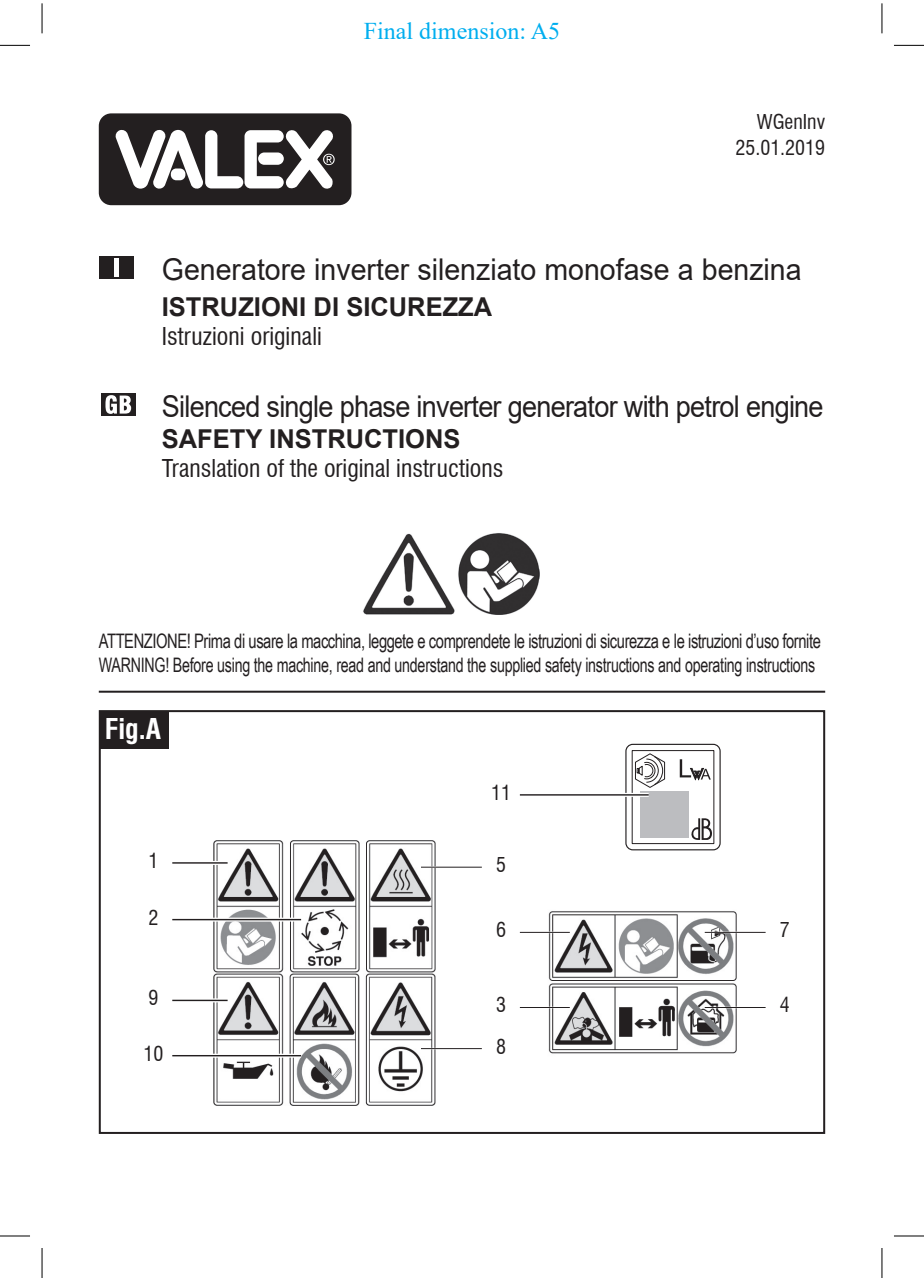
<style>
.page{position:relative;width:924px;height:1278px;background:#fff}
.page>*{position:absolute;margin:0;border:0;box-sizing:border-box;transform-origin:0 0}
.t1{font:30px "Arial";letter-spacing:-.025em;color:#231f20;scale:.9 1}
.t2{font:30px "Arial";color:#231f20;scale:.95 1}
.t3{font:700 condensed 28px "Swiss 721 BT";color:#fff}
.t4{font:700 26px "Arial";color:#231f20}
.t5{font:condensed 24px "Swiss 721 BT";color:#231f20}
.t6{font:24px "Times New Roman";color:#00aeef}
.t7{font:20px/24px "Arial Narrow";letter-spacing:-.015em;color:#231f20;scale:.9 1}
.t8{font:condensed 20px/26px "Swiss 721 BT";color:#231f20;text-align:right}
</style>
<div class="page">
<svg style="left:99px;top:113px;width:252px;height:92px"></svg>
<hr style="left:99px;top:691px;width:725px;height:2px;background:#231f20">
<div style="left:99px;top:710px;width:725px;height:424px;border:2px solid #231f20"></div>
<div style="left:100px;top:711px;width:68px;height:37px;background:#231f20"></div>
<img style="left:363px;top:533px;width:176px;height:82px">
<div style="left:100px;top:256px;width:34px;height:23px;background:#231f20"></div>
<hr style="left:115px;top:259px;width:4px;height:18px;background:#fff">
<div style="left:101px;top:393px;width:34px;height:23px;background:#231f20"></div>
<svg style="left:105px;top:395px;width:26px;height:19px"></svg>
<img style="left:213px;top:841px;width:523px;height:264px">
<hr style="left:172px;top:861px;width:55px;height:4px;background:#fff">
<div style="left:625px;top:744px;width:95px;height:106px;border:1px solid #231f20;border-radius:7px"></div>
<div style="left:631px;top:750px;width:83px;height:94px;border:1px solid #231f20"></div>
<svg style="left:679px;top:759px;width:31px;height:21px"></svg>
<svg style="left:688px;top:818px;width:25px;height:23px"></svg>
<svg style="left:635px;top:753px;width:30px;height:35px"></svg>
<div style="left:640px;top:791px;width:48px;height:47px;background:#bcbdc0"></div>
<hr style="left:172px;top:862px;width:55px;height:2px;background:#231f20">
<svg style="left:172px;top:998px;width:55px;height:4px"></svg>
<hr style="left:172px;top:1000px;width:55px;height:1px;background:#231f20">
<svg style="left:172px;top:918px;width:129px;height:4px"></svg>
<hr style="left:172px;top:919px;width:129px;height:1px;background:#231f20">
<svg style="left:172px;top:1054px;width:129px;height:4px"></svg>
<hr style="left:172px;top:1055px;width:129px;height:1px;background:#231f20">
<hr style="left:519px;top:932px;width:50px;height:1px;background:#231f20">
<hr style="left:519px;top:793px;width:129px;height:4px;background:#fff">
<hr style="left:519px;top:794px;width:129px;height:2px;background:#231f20">
<hr style="left:519px;top:1007px;width:50px;height:1px;background:#231f20">
<hr style="left:421px;top:866px;width:60px;height:2px;background:#fff">
<hr style="left:421px;top:867px;width:60px;height:1px;background:#231f20">
<hr style="left:421px;top:1048px;width:60px;height:1px;background:#231f20">
<hr style="left:704px;top:932px;width:61px;height:1px;background:#231f20">
<hr style="left:704px;top:1007px;width:61px;height:1px;background:#231f20">
<hr style="left:0;top:45px;width:30px;height:1px;background:#000">
<hr style="left:893px;top:45px;width:30px;height:1px;background:#000">
<hr style="left:0;top:1236px;width:30px;height:1px;background:#000">
<hr style="left:893px;top:1236px;width:30px;height:1px;background:#000">
<hr style="left:42px;top:3px;width:1px;height:30px;background:#000">
<hr style="left:42px;top:1248px;width:1px;height:30px;background:#000">
<hr style="left:881px;top:3px;width:1px;height:30px;background:#000">
<hr style="left:881px;top:1248px;width:1px;height:30px;background:#000">
<p class="t6" style="left:364px;top:14px;width:198px">Final dimension: A5</p>
<p class="t8" style="left:735px;top:108px;width:91px">WGenInv<br>25.01.2019</p>
<h1 class="t2" style="left:162px;top:249px;width:674px">Generatore inverter silenziato monofase a benzina</h1>
<h3 class="t4" style="left:162px;top:289px;width:332px">ISTRUZIONI DI SICUREZZA</h3>
<p class="t5" style="left:162px;top:322px;width:161px">Istruzioni originali</p>
<h1 class="t1" style="left:162px;top:386px;width:736px">Silenced single phase inverter generator with petrol engine</h1>
<h3 class="t4" style="left:162px;top:421px;width:300px">SAFETY INSTRUCTIONS</h3>
<p class="t5" style="left:162px;top:454px;width:343px">Translation of the original instructions</p>
<p class="t7" style="left:99px;top:629px;width:803px">ATTENZIONE! Prima di usare la macchina, leggete e comprendete le istruzioni di sicurezza e le istruzioni d’uso fornite<br>WARNING! Before using the machine, read and understand the supplied safety instructions and operating instructions</p>
<h2 class="t3" style="left:105px;top:712px;width:58px">Fig.A</h2>
<p class="t8" style="left:148px;top:848px;width:11px">1</p>
<p class="t8" style="left:148px;top:904px;width:11px">2</p>
<p class="t8" style="left:148px;top:985px;width:11px">9</p>
<p class="t8" style="left:143px;top:1040px;width:21px">10</p>
<p class="t8" style="left:491px;top:780px;width:21px">11</p>
<p class="t8" style="left:496px;top:852px;width:11px">5</p>
<p class="t8" style="left:496px;top:917px;width:11px">6</p>
<p class="t8" style="left:496px;top:992px;width:11px">3</p>
<p class="t8" style="left:496px;top:1033px;width:11px">8</p>
<p class="t8" style="left:779px;top:917px;width:11px">7</p>
<p class="t8" style="left:779px;top:992px;width:11px">4</p>
</div>
